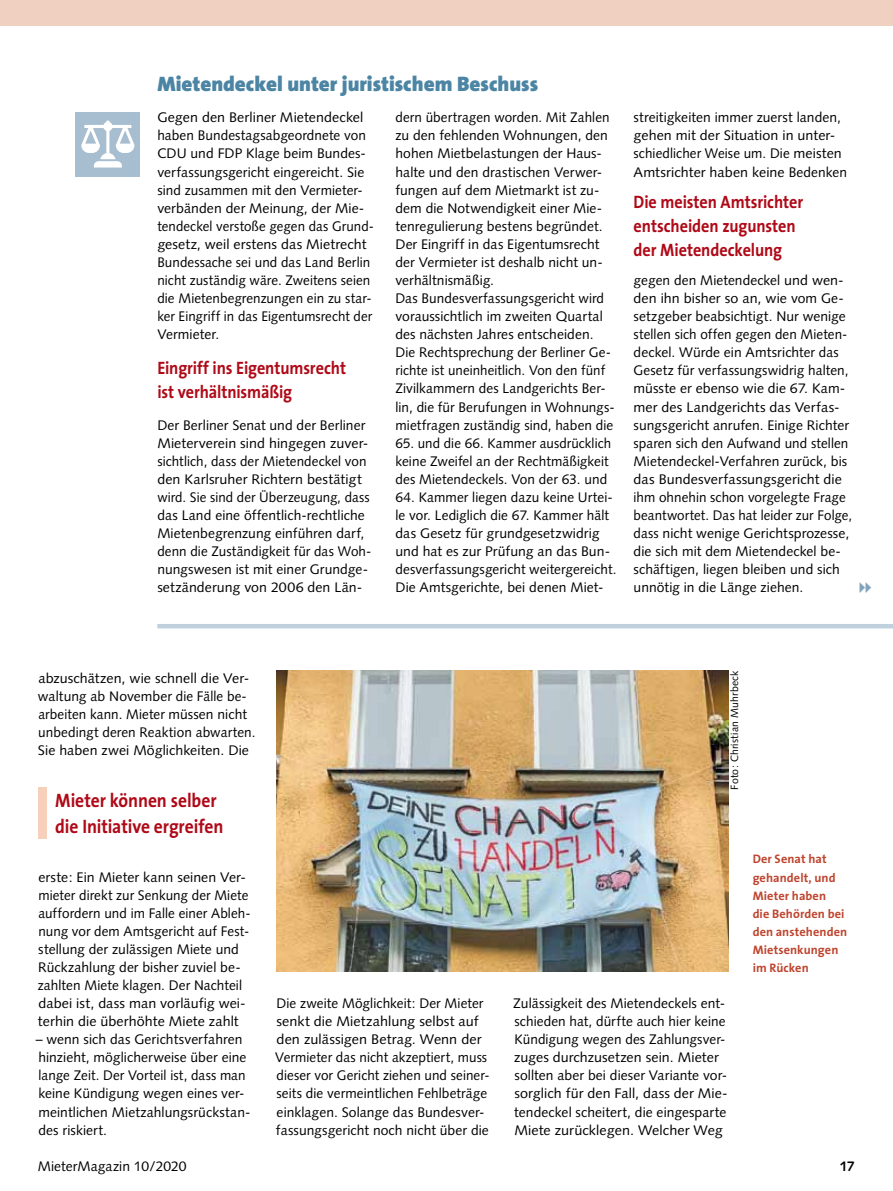
<style>
.page{position:relative;width:893px;height:1191px;background:#fff}
.page>*{position:absolute;margin:0;border:0;box-sizing:border-box;transform-origin:0 0}
.t1{font:900 21px "The Sans";color:#4c85a4}
.t2{font:700 19.5px/25.5px "The Sans";letter-spacing:-.005em;color:#af0917;scale:.9 1}
.t3{font:700 18px/24px "The Sans";letter-spacing:-.005em;color:#af0917;scale:.9 1}
.t4{font:13.8px/18px "Syntax";letter-spacing:.005em;color:#000}
.t5{font:13.8px/18px "Syntax";letter-spacing:.005em;color:#000;scale:.96 1}
.t6{font:700 13.8px "Syntax";color:#000}
.t7{font:700 12.3px/18px "The Sans";letter-spacing:.01em;color:#be442e}
.t8{font:12.3px "European Pi Three";color:#81a4bc}
.t9{font:10.5px "Syntax";letter-spacing:.02em;color:#000}
</style>
<div class="page">
<div style="left:0;top:0;width:893px;height:26px;background:#f0d0c1"></div>
<hr style="left:157px;top:624px;width:736px;height:4px;background:#c0d0dd">
<div style="left:75px;top:112px;width:65px;height:64px;background:#a7bed0"></div>
<svg style="left:81px;top:121px;width:53px;height:46px"></svg>
<div style="left:38px;top:788px;width:9px;height:51px;background:#f6d0ba"></div>
<img style="left:276px;top:670px;width:452px;height:302px">
<h1 class="t1" style="left:157px;top:66px;width:382px">Mietendeckel unter juristischem Beschuss</h1>
<p class="t4" style="left:157px;top:109px;width:218px">Gegen den Berliner Mietendeckel haben Bundestagsabgeordnete von CDU und FDP Klage beim Bundes&shy;verfassungsgericht eingereicht. Sie sind zusammen mit den Vermieter&shy;verbänden der Meinung, der Mie&shy;tendeckel verstoße gegen das Grund&shy;gesetz, weil erstens das Mietrecht Bundessache sei und das Land Berlin nicht zuständig wäre. Zweitens seien die Mietenbegrenzungen ein zu star&shy;ker Eingriff in das Eigentumsrecht der Vermieter.</p>
<h3 class="t3" style="left:157px;top:355px;width:211px">Eingriff ins Eigentumsrecht ist verhältnismäßig</h3>
<p class="t4" style="left:157px;top:416px;width:215px">Der Berliner Senat und der Berliner Mieterverein sind hingegen zuver - sicht lich, dass der Mietendeckel von den Karlsruher Richtern bestätigt wird. Sie sind der Überzeugung, dass das Land eine öffentlich-rechtliche Mietenbegrenzung einführen darf, denn die Zuständigkeit für das Woh&shy;nungswesen ist mit einer Grundge&shy;setzänderung von 2006 den Län-</p>
<p class="t4" style="left:395px;top:109px;width:221px">dern übertragen worden. Mit Zahlen zu den fehlenden Wohnungen, den hohen Mietbelas tungen der Haus&shy;halte und den dras tischen Verwer&shy;fungen auf dem Mietmarkt ist zu&shy;dem die Notwendigkeit einer Mie&shy;tenregulierung bestens begründet.<br>Der Eingriff in das Eigentumsrecht der Vermieter ist deshalb nicht un&shy;verhältnismäßig.<br>Das Bundesverfassungsgericht wird voraussichtlich im zweiten Quartal des nächsten Jahres entscheiden.<br>Die Rechtsprechung der Berliner Ge&shy;richte ist uneinheitlich. Von den fünf Zivilkammern des Landgerichts Ber&shy;lin, die für Berufungen in Wohnungs&shy;mietfragen zuständig sind, haben die</p>
<p class="t5" style="left:395px;top:434px;width:226px">65. und die 66. Kammer ausdrücklich keine Zweifel an der Rechtmäßigkeit des Mietendeckels. Von der 63. und</p>
<p class="t4" style="left:395px;top:488px;width:223px">64. Kammer liegen dazu keine Urtei&shy;le vor. Lediglich die 67. Kammer hält das Gesetz für grundgesetzwidrig und hat es zur Prüfung an das Bun&shy;desverfassungsgericht weitergereicht.<br>Die Amtsgerichte, bei denen Miet-</p>
<p class="t4" style="left:634px;top:109px;width:215px">streitigkeiten immer zuerst landen, gehen mit der Situation in unter&shy;schiedlicher Weise um. Die meisten Amtsrichter haben keine Bedenken</p>
<h3 class="t3" style="left:634px;top:189px;width:190px">Die meisten Amtsrichter entscheiden zugunsten der Mietendeckelung</h3>
<p class="t4" style="left:634px;top:271px;width:220px">gegen den Mietendeckel und wen&shy;den ihn bisher so an, wie vom Ge&shy;setzgeber beabsichtigt. Nur wenige stellen sich offen gegen den Mieten&shy;deckel. Würde ein Amtsrichter das Gesetz für verfassungswidrig halten, müsste er ebenso wie die 67. Kam&shy;mer des Landgerichts das Verfas&shy;sungsgericht anrufen. Einige Richter sparen sich den Aufwand und stellen Mietendeckel-Verfahren zurück, bis das Bundesverfassungsgericht die ihm ohnehin schon vorgelegte Frage beantwortet. Das hat leider zur Folge, dass nicht wenige Gerichtsprozesse, die sich mit dem Mietendeckel be&shy;schäftigen, liegen bleiben und sich unnötig in die Länge ziehen.</p>
<p class="t8" style="left:859px;top:580px;width:14px">AA</p>
<p class="t4" style="left:38px;top:669px;width:219px">abzuschätzen, wie schnell die Ver&shy;waltung ab November die Fälle be&shy;arbeiten kann. Mieter müssen nicht unbedingt deren Reaktion abwarten.<br>Sie haben zwei Möglichkeiten. Die</p>
<h2 class="t2" style="left:55px;top:787px;width:188px">Mieter können selber die Initiative ergreifen</h2>
<p class="t4" style="left:38px;top:867px;width:214px">erste: Ein Mieter kann seinen Ver&shy;mieter direkt zur Senkung der Miete auffordern und im Falle einer Ableh&shy;nung vor dem Amtsgericht auf Fest&shy;stellung der zulässigen Miete und Rückzahlung der bisher zuviel be&shy;zahlten Miete klagen. Der Nachteil dabei ist, dass man vorläufig wei&shy;terhin die überhöhte Miete zahlt</p>
<p class="t4" style="left:36px;top:1030px;width:216px">– wenn sich das Gerichtsverfahren hinzieht, möglicherweise über eine lange Zeit. Der Vorteil ist, dass man keine Kündigung wegen eines ver&shy;meintlichen Mietzahlungsrückstan&shy;des riskiert.</p>
<p class="t9" style="left:728px;top:789px;width:121px;rotate:-90deg">Foto: Christian Muhrbeck</p>
<p class="t4" style="left:275px;top:994px;width:216px">Die zweite Möglichkeit: Der Mieter senkt die Mietzahlung selbst auf den zulässigen Betrag. Wenn der Vermieter das nicht akzeptiert, muss dieser vor Gericht ziehen und seiner&shy;seits die vermeintlichen Fehlbeträge einklagen. Solange das Bundesver&shy;fassungsgericht noch nicht über die</p>
<p class="t4" style="left:513px;top:994px;width:216px">Zulässigkeit des Mietendeckels ent&shy;schieden hat, dürfte auch hier keine Kündigung wegen des Zahlungsver&shy;zuges durchzusetzen sein. Mieter sollten aber bei dieser Variante vor&shy;sorglich für den Fall, dass der Mie&shy;tendeckel scheitert, die eingesparte Miete zurücklegen. Welcher Weg</p>
<p class="t7" style="left:753px;top:850px;width:96px">Der Senat hat gehandelt, und<br>Mieter haben<br>die Behörden bei den anstehenden<br>Mietsenkungen im Rücken</p>
<p class="t4" style="left:38px;top:1157px;width:150px">MieterMagazin 10/2020</p>
<p class="t6" style="left:840px;top:1158px;width:16px">17</p>
</div>
